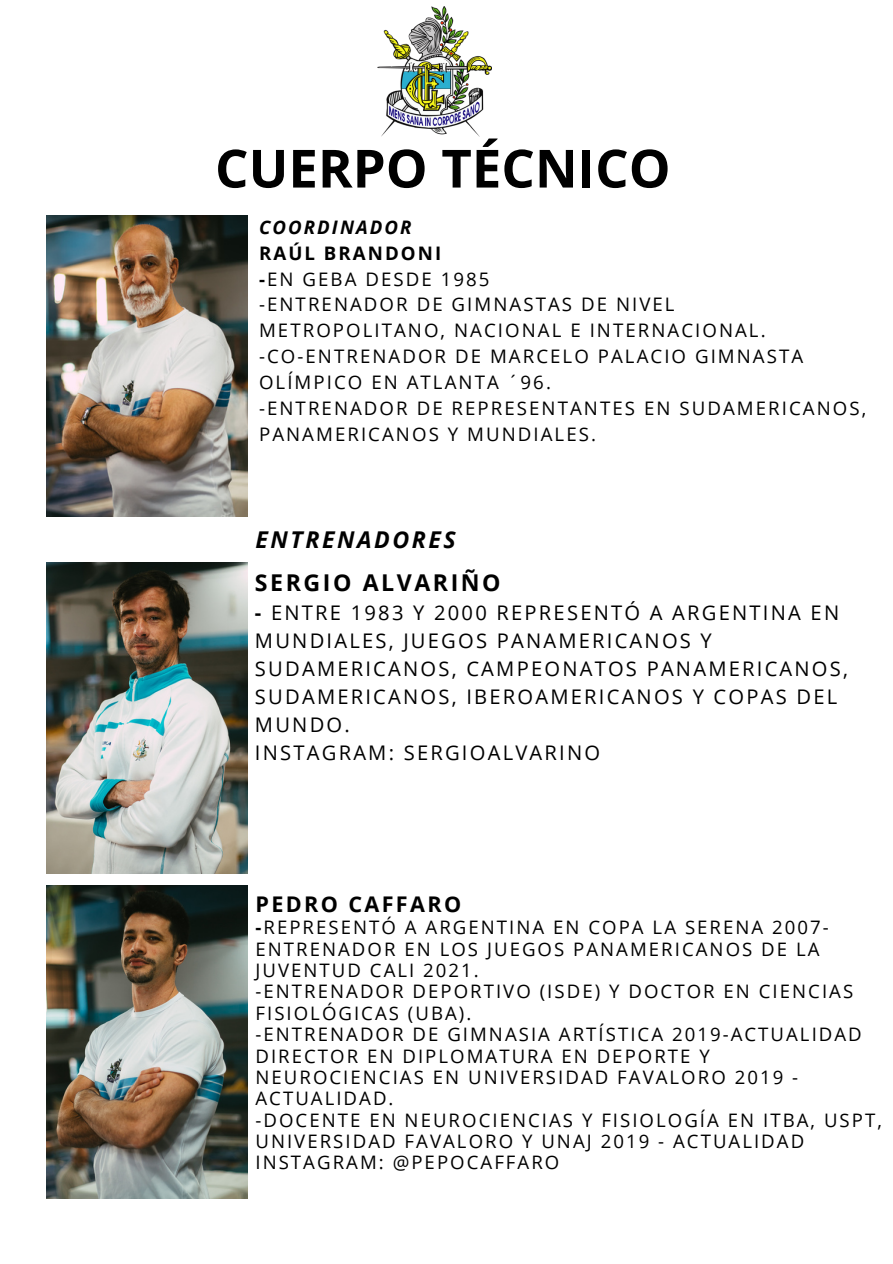
<style>
.page{position:relative;width:893px;height:1264px;background:#fff}
.page>*{position:absolute;margin:0;border:0;box-sizing:border-box;transform-origin:0 0}
.t1{font:700 52.65px "Open Sans";color:#000}
.t2{font:700 23.1px "Open Sans";letter-spacing:.11em;color:#000}
.t3{font:italic 700 23.1px "Open Sans";letter-spacing:.11em;color:#000}
.t4{font:700 21.6px "Open Sans";letter-spacing:.11em;color:#000}
.t5{font:20.1px/28px "Open Sans";letter-spacing:.11em;color:#000}
.t6{font:18.6px/21.3px "Open Sans";letter-spacing:.11em;color:#000}
.t7{font:italic 700 18.6px "Open Sans";letter-spacing:.11em;color:#000}
.s1{font-weight:700}
</style>
<div class="page">
<img style="left:377px;top:7px;width:114px;height:129px">
<img style="left:46px;top:562px;width:201px;height:311px">
<img style="left:46px;top:215px;width:201px;height:302px">
<img style="left:46px;top:885px;width:201px;height:313px">
<h1 class="t1" style="left:215px;top:131px;width:457px">CUERPO TÉCNICO</h1>
<p class="t7" style="left:259px;top:214px;width:154px">COORDINADOR</p>
<p class="t6" style="left:259px;top:239px;width:608px;line-height:25.8px"><span class="s1">RAÚL BRANDONI<br>-</span>EN GEBA DESDE 1985<br>-ENTRENADOR DE GIMNASTAS DE NIVEL<br>METROPOLITANO, NACIONAL E INTERNACIONAL. -CO-ENTRENADOR DE MARCELO PALACIO GIMNASTA<br>OLÍMPICO EN ATLANTA ´96.<br>-ENTRENADOR DE REPRESENTANTES EN SUDAMERICANOS,<br>PANAMERICANOS Y MUNDIALES.</p>
<p class="t3" style="left:255px;top:523px;width:202px">ENTRENADORES</p>
<p class="t2" style="left:255px;top:566px;width:247px">SERGIO ALVARIÑO</p>
<p class="t5" style="left:255px;top:597px;width:594px"><span class="s1">-</span> ENTRE 1983 Y 2000 REPRESENTÓ A ARGENTINA EN MUNDIALES, JUEGOS PANAMERICANOS Y SUDAMERICANOS, CAMPEONATOS PANAMERICANOS, SUDAMERICANOS, IBEROAMERICANOS Y COPAS DEL MUNDO.<br>INSTAGRAM: SERGIOALVARINO</p>
<p class="t4" style="left:255px;top:888px;width:207px">PEDRO CAFFARO</p>
<p class="t6" style="left:255px;top:916px;width:628px"><span class="s1">-</span>REPRESENTÓ A ARGENTINA EN COPA LA SERENA 2007- ENTRENADOR EN LOS JUEGOS PANAMERICANOS DE LA JUVENTUD CALI 2021.<br>-ENTRENADOR DEPORTIVO (ISDE) Y DOCTOR EN CIENCIAS FISIOLÓGICAS (UBA).<br>-ENTRENADOR DE GIMNASIA ARTÍSTICA 2019-ACTUALIDAD DIRECTOR EN DIPLOMATURA EN DEPORTE Y NEUROCIENCIAS EN UNIVERSIDAD FAVALORO 2019 - ACTUALIDAD.<br>-DOCENTE EN NEUROCIENCIAS Y FISIOLOGÍA EN ITBA, USPT, UNIVERSIDAD FAVALORO Y UNAJ 2019 - ACTUALIDAD INSTAGRAM: @PEPOCAFFARO</p>
</div>
